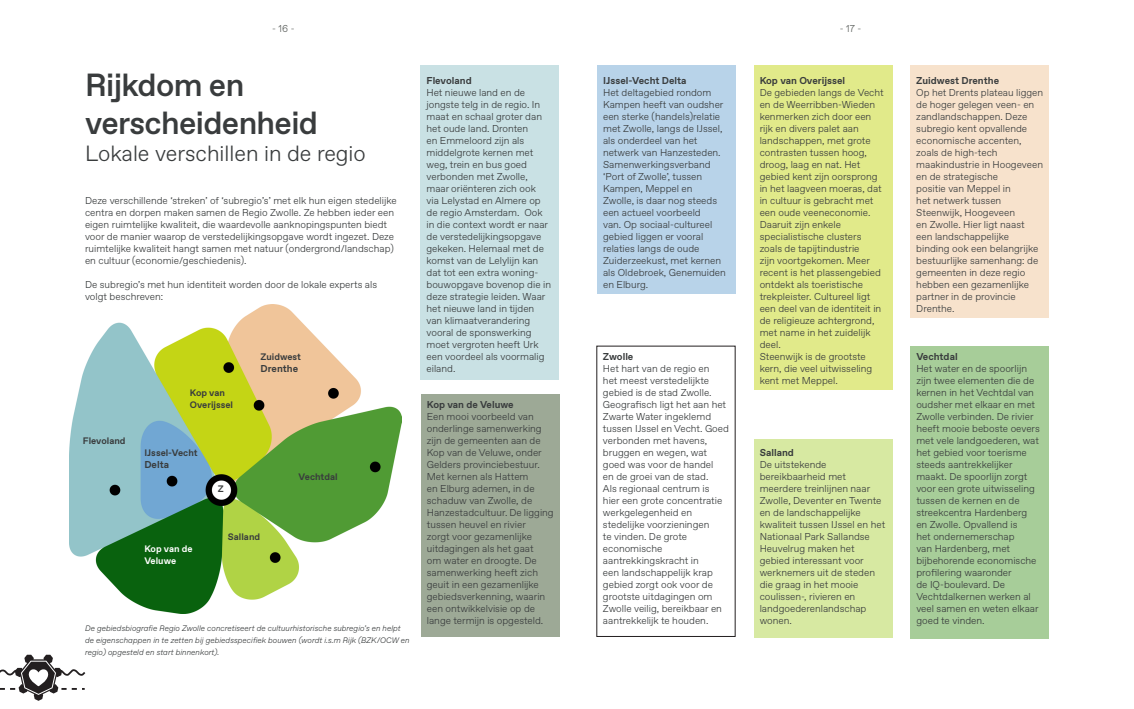
<style>
.page{position:relative;width:1134px;height:709px;background:#fff}
.page>*{position:absolute;margin:0;border:0;box-sizing:border-box;transform-origin:0 0}
.Hoofdstuktitels_40pt{font:500 32px/38.4px "Favorit Std";letter-spacing:-.02em;color:#393c3d}
.Hoofdstuktitels_Sub{font:300 22px "Favorit Std";color:#393c3d}
.BROOD{font:300 10px/12px "Favorit Std";color:#393c3d}
.BROOD-2{font:700 10px "Favorit Std";color:#393c3d}
.t1{font:300 10px "Favorit Std";color:#5b5f5c}
.BROOD-3{font:700 9.4px "Favorit Std";color:#393c3d}
.BROOD-4{font:700 9.4px "Favorit Std";color:#fff}
.BROOD_zonder_baselin{font:italic 300 8px/12px "Favorit Std";color:#393c3d}
</style>
<div class="page">
<img style="left:69px;top:305px;width:332px;height:308px">
<div style="left:421px;top:65px;width:138px;height:315px;background:#c9e1e4"></div>
<div style="left:597px;top:65px;width:139px;height:229px;background:#b8d3e9"></div>
<div style="left:754px;top:65px;width:138px;height:325px;background:#e1ea8a"></div>
<div style="left:911px;top:65px;width:138px;height:253px;background:#f7e2cc"></div>
<div style="left:911px;top:346px;width:138px;height:292px;background:#a7cd99"></div>
<div style="left:754px;top:439px;width:138px;height:199px;background:#d7e9a2"></div>
<div style="left:421px;top:394px;width:138px;height:242px;background:#9da996"></div>
<svg style="left:0;top:654px;width:86px;height:47px"></svg>
<p class="t1" style="left:272px;top:22px;width:24px">- 16 -</p>
<p class="t1" style="left:840px;top:22px;width:23px">- 17 -</p>
<p class="Hoofdstuktitels_40pt" style="left:85px;top:65px;width:235px">Rijkdom en verscheidenheid</p>
<p class="Hoofdstuktitels_Sub" style="left:85px;top:138px;width:282px">Lokale verschillen in de regio</p>
<p class="BROOD" style="left:85px;top:194px;width:313px">Deze verschillende ‘streken’ of ‘subregio’s’ met elk hun eigen stedelijke centra en dorpen maken samen de Regio Zwolle. Ze hebben ieder een eigen ruimtelijke kwaliteit, die waardevolle aanknopingspunten biedt voor de manier waarop de verstedelijkingsopgave wordt ingezet. Deze ruimtelijke kwaliteit hangt samen met natuur (ondergrond/landschap) en cultuur (economie/geschiedenis).</p>
<p class="BROOD" style="left:85px;top:278px;width:294px">De subregio’s met hun identiteit worden door de lokale experts als volgt beschreven:</p>
<p class="BROOD-3" style="left:83px;top:434px;width:44px">Flevoland</p>
<p class="BROOD-3" style="left:190px;top:386px;width:37px">Kop van</p>
<p class="BROOD-3" style="left:190px;top:398px;width:45px">Overijssel</p>
<p class="BROOD-3" style="left:144px;top:446px;width:55px">IJssel-Vecht</p>
<p class="BROOD-2" style="left:144px;top:458px;width:26px">Delta</p>
<p class="BROOD-3" style="left:218px;top:482px;width:7px">Z</p>
<p class="BROOD-3" style="left:261px;top:350px;width:42px">Zuidwest</p>
<p class="BROOD-2" style="left:261px;top:362px;width:39px">Drenthe</p>
<p class="BROOD-3" style="left:299px;top:470px;width:40px">Vechtdal</p>
<p class="BROOD-4" style="left:144px;top:542px;width:50px">Kop van de</p>
<p class="BROOD-4" style="left:144px;top:554px;width:33px">Veluwe</p>
<p class="BROOD-3" style="left:228px;top:530px;width:34px">Salland</p>
<p class="BROOD_zonder_baselin" style="left:85px;top:622px;width:326px">De gebiedsbiografie Regio Zwolle concretiseert de cultuurhistorische subregio’s en helpt de eigenschappen in te zetten bij gebiedsspecifiek bouwen (wordt i.s.m Rijk (BZK/OCW en regio) opgesteld en start binnenkort).</p>
<p class="BROOD-2" style="left:426px;top:74px;width:47px">Flevoland</p>
<p class="BROOD" style="left:426px;top:86px;width:126px">Het nieuwe land en de jongste telg in de regio. In maat en schaal groter dan het oude land. Dronten<br>en Emmeloord zijn als middelgrote kernen met weg, trein en bus goed verbonden met Zwolle, maar oriënteren zich ook<br>via Lelystad en Almere op de regio Amsterdam. Ook in die context wordt er naar de verstedelijkingsopgave gekeken. Helemaal met de komst van de Lelylijn kan dat tot een extra woning&shy;bouwopgave bovenop die in deze strategie leiden. Waar het nieuwe land in tijden van klimaatverandering vooral de sponswerking moet vergroten heeft Urk een voordeel als voormalig eiland.</p>
<p class="BROOD-2" style="left:427px;top:398px;width:88px">Kop van de Veluwe</p>
<p class="BROOD" style="left:427px;top:410px;width:128px">Een mooi voorbeeld van onderlinge samenwerking zijn de gemeenten aan de<br>Kop van de Veluwe, onder<br>Gelders provinciebestuur.<br>Met kernen als Hattem<br>en Elburg ademen, in de schaduw van Zwolle, de<br>Hanzestadcultuur. De ligging tussen heuvel en rivier<br>zorgt voor gezamenlijke uitdagingen als het gaat<br>om water en droogte. De samenwerking heeft zich geuit in een gezamenlijke gebiedsverkenning, waarin een ontwikkelvisie op de lange termijn is opgesteld.</p>
<p class="BROOD-2" style="left:603px;top:74px;width:85px">IJssel-Vecht Delta</p>
<p class="BROOD" style="left:603px;top:86px;width:124px">Het deltagebied rondom<br>Kampen heeft van oudsher een sterke (handels)relatie met Zwolle, langs de IJssel, als onderdeel van het netwerk van Hanzesteden.<br>Samenwerkingsverband ‘Port of Zwolle’, tussen<br>Kampen, Meppel en<br>Zwolle, is daar nog steeds een actueel voorbeeld<br>van. Op sociaal-cultureel gebied liggen er vooral relaties langs de oude<br>Zuiderzeekust, met kernen als Oldebroek, Genemuiden en Elburg.</p>
<p class="BROOD-2" style="left:603px;top:350px;width:32px">Zwolle</p>
<p class="BROOD" style="left:603px;top:362px;width:128px">Het hart van de regio en<br>het meest verstedelijkte gebied is de stad Zwolle.<br>Geografisch ligt het aan het<br>Zwarte Water ingeklemd tussen IJssel en Vecht. Goed verbonden met havens, bruggen en wegen, wat goed was voor de handel<br>en de groei van de stad.<br>Als regionaal centrum is<br>hier een grote concentratie werkgelegenheid en stedelijke voorzieningen<br>te vinden. De grote economische aantrekkingskracht in<br>een landschappelijk krap gebied zorgt ook voor de grootste uitdagingen om<br>Zwolle veilig, bereikbaar en aantrekkelijk te houden.</p>
<p class="BROOD-2" style="left:760px;top:74px;width:87px">Kop van Overijssel</p>
<p class="BROOD" style="left:760px;top:86px;width:125px">De gebieden langs de Vecht en de Weerribben-Wieden kenmerken zich door een rijk en divers palet aan landschappen, met grote contrasten tussen hoog, droog, laag en nat. Het gebied kent zijn oorsprong in het laagveen moeras, dat in cultuur is gebracht met een oude veeneconomie.<br>Daaruit zijn enkele specialistische clusters zoals de tapijtindustrie<br>zijn voortgekomen. Meer recent is het plassengebied ontdekt als toeristische trekpleister. Cultureel ligt een deel van de identiteit in de religieuze achtergrond, met name in het zuidelijk deel.</p>
<p class="BROOD" style="left:760px;top:350px;width:114px">Steenwijk is de grootste kern, die veel uitwisseling kent met Meppel.</p>
<p class="BROOD-2" style="left:760px;top:446px;width:36px">Salland</p>
<p class="BROOD" style="left:760px;top:458px;width:127px">De uitstekende bereikbaarheid met meerdere treinlijnen naar<br>Zwolle, Deventer en Twente en de landschappelijke kwaliteit tussen IJssel en het<br>Nationaal Park Sallandse<br>Heuvelrug maken het gebied interessant voor werknemers uit de steden die graag in het mooie coulissen-, rivieren en landgoederenlandschap wonen.</p>
<p class="BROOD-2" style="left:916px;top:74px;width:84px">Zuidwest Drenthe</p>
<p class="BROOD" style="left:916px;top:86px;width:128px">Op het Drents plateau liggen de hoger gelegen veen- en zandlandschappen. Deze subregio kent opvallende economische accenten, zoals de high-tech maakindustrie in Hoogeveen en de strategische<br>positie van Meppel in<br>het netwerk tussen<br>Steenwijk, Hoogeveen<br>en Zwolle. Hier ligt naast een landschappelijke binding ook een belangrijke bestuurlijke samenhang: de gemeenten in deze regio hebben een gezamenlijke partner in de provincie<br>Drenthe.</p>
<p class="BROOD-2" style="left:916px;top:350px;width:43px">Vechtdal</p>
<p class="BROOD" style="left:916px;top:362px;width:125px">Het water en de spoorlijn zijn twee elementen die de kernen in het Vechtdal van oudsher met elkaar en met<br>Zwolle verbinden. De rivier heeft mooie beboste oevers met vele landgoederen, wat het gebied voor toerisme steeds aantrekkelijker maakt. De spoorlijn zorgt voor een grote uitwisseling tussen de kernen en de streekcentra Hardenberg en Zwolle. Opvallend is<br>het ondernemerschap<br>van Hardenberg, met bijbehorende economische profilering waaronder<br>de IQ-boulevard. De<br>Vechtdalkernen werken al veel samen en weten elkaar goed te vinden.</p>
</div>
